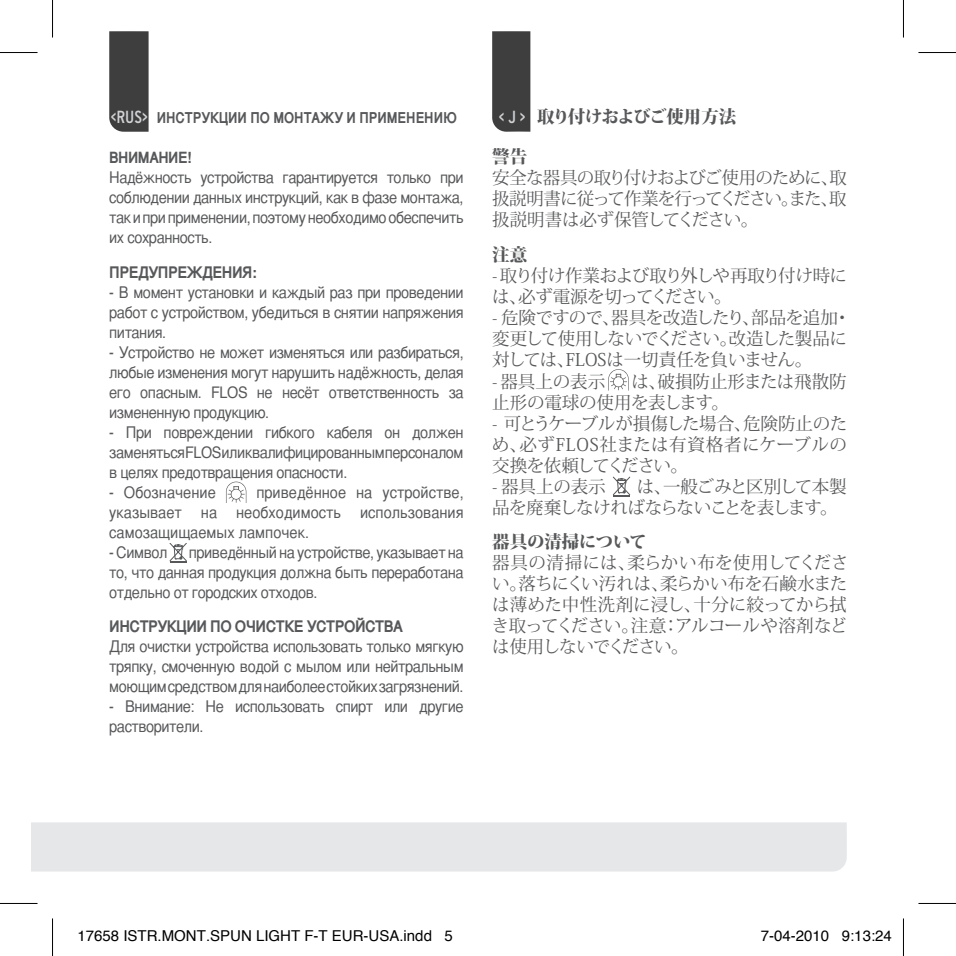
<style>
.page{position:relative;width:956px;height:956px;background:#fff}
.page>*{position:absolute;margin:0;border:0;box-sizing:border-box;transform-origin:0 0}
.t1{font:17.5px/21px "Koz Min Pro";letter-spacing:-.03em;color:#57585a;text-align:justify}
.t2{font:17.5px/21px "Koz Min Pro";letter-spacing:-.06em;color:#57585a}
.t3{font:17.5px/21px "Koz Min Pro";letter-spacing:-.07em;color:#57585a}
.t4{font:17.5px/21px "Koz Min Pro";letter-spacing:-.01em;color:#57585a}
.t5{font:800 17.5px "Koz Min Pro";letter-spacing:-.06em;color:#57585a}
.t6{font:800 17.5px "Koz Min Pro";letter-spacing:-.01em;color:#57585a}
.t7{font:16px/20px "Helvetica";letter-spacing:-.03em;color:#57585a;text-align:justify;scale:.9 1}
.t8{font:700 16px "Helvetica";letter-spacing:-.03em;color:#57585a;scale:.9 1}
.t9{font:16px "Helvetica";color:#57585a;scale:.9 1}
.t10{font:700 15.5px "Helvetica";letter-spacing:-.03em;color:#57585a;scale:.9 1}
.t11{font:15px "Helvetica";color:#000}
.t12{font:700 15px "Helvetica";color:#57585a;scale:.85 1}
.s1{font-family:"Interstate";font-weight:400;font-stretch:condensed;font-size:17.5px;color:#d1d2d4}
.s2{font-family:"Interstate";font-weight:400;font-stretch:condensed;color:#d1d2d4}
</style>
<div class="page">
<div style="left:109px;top:31px;width:39px;height:101px;background:#3e3e3f"></div>
<svg style="left:226px;top:481px;width:20px;height:22px"></svg>
<svg style="left:169px;top:543px;width:18px;height:19px"></svg>
<div style="left:492px;top:31px;width:38px;height:101px;background:#3e3e3f"></div>
<svg style="left:608px;top:369px;width:20px;height:21px"></svg>
<svg style="left:613px;top:477px;width:17px;height:19px"></svg>
<div style="left:31px;top:822px;width:815px;height:49px;background:#e6e7e9"></div>
<hr style="left:0;top:52px;width:38px;height:1px;background:#000">
<hr style="left:918px;top:52px;width:37px;height:1px;background:#000">
<hr style="left:0;top:902px;width:38px;height:1px;background:#000">
<hr style="left:918px;top:902px;width:37px;height:1px;background:#000">
<hr style="left:52px;top:0;width:1px;height:37px;background:#000">
<hr style="left:52px;top:918px;width:1px;height:37px;background:#000">
<hr style="left:902px;top:0;width:1px;height:37px;background:#000">
<hr style="left:902px;top:918px;width:1px;height:37px;background:#000">
<p class="t12" style="left:111px;top:105px;width:409px"><span class="s1">&lt;RUS&gt;</span> ИНСТРУКЦИИ ПО МОНТАЖУ И ПРИМЕНЕНИЮ</p>
<p class="t10" style="left:109px;top:144px;width:93px">ВНИМАНИЕ!</p>
<p class="t7" style="left:109px;top:167px;width:395px">Надёжность устройства гарантируется только при соблюдении данных инструкций, как в фазе монтажа, так и при применении, поэтому необходимо обеспечить их сохранность.</p>
<p class="t8" style="left:109px;top:257px;width:165px">ПРЕДУПРЕЖДЕНИЯ:</p>
<p class="t7" style="left:109px;top:281px;width:395px">- В момент установки и каждый раз при проведении работ с устройством, убедиться в снятии напряжения питания.</p>
<p class="t7" style="left:109px;top:341px;width:395px">- Устройство не может изменяться или разбираться, любые изменения могут нарушить надёжность, делая его опасным. FLOS не несёт ответственность за измененную продукцию.</p>
<p class="t7" style="left:109px;top:421px;width:395px">- При повреждении гибкого кабеля он должен заменяться FLOS или квалифицированным персоналом в целях предотвращения опасности.</p>
<p class="t9" style="left:109px;top:478px;width:120px">- Обозначение</p>
<p class="t7" style="left:109px;top:481px;width:395px;text-indent:147px">приведённое на устройстве, указывает на необходимость использования самозащищаемых лампочек.</p>
<p class="t7" style="left:109px;top:541px;width:66px">- Символ</p>
<p class="t7" style="left:109px;top:541px;width:395px;text-indent:80px">приведённый на устройстве, указывает на то, что данная продукция должна быть переработана отдельно от городских отходов.</p>
<p class="t8" style="left:109px;top:612px;width:328px">ИНСТРУКЦИИ ПО ОЧИСТКЕ УСТРОЙСТВА</p>
<p class="t7" style="left:109px;top:636px;width:395px">Для очистки устройства использовать только мягкую тряпку, смоченную водой с мылом или нейтральным моющим средством для наиболее стойких загрязнений.</p>
<p class="t7" style="left:109px;top:696px;width:395px">- Внимание: Не использовать спирт или другие растворители.</p>
<p class="t5" style="left:499px;top:104px;width:239px"><span class="s2">&lt; J &gt;</span> 取り付けおよびご使用方法</p>
<p class="t6" style="left:492px;top:144px;width:36px">警告</p>
<p class="t1" style="left:492px;top:167px;width:356px">安全な器具の取り付けおよびご使用のために、取扱説明書に従って作業を行ってください。また、取扱説明書は必ず保管してください。</p>
<p class="t6" style="left:492px;top:241px;width:36px">注意</p>
<p class="t2" style="left:492px;top:264px;width:357px">- 取り付け作業および取り外しや再取り付け時には、必ず電源を切ってください。</p>
<p class="t1" style="left:492px;top:306px;width:360px;text-align:left">- 危険ですので、器具を改造したり、部品を追加・変更して使用しないでください。改造した製品に対しては、FLOSは一切責任を負いません。</p>
<p class="t1" style="left:492px;top:370px;width:114px">- 器具上の表示</p>
<p class="t4" style="left:492px;top:370px;width:356px;text-indent:139px">は、破損防止形または飛散防止形の電球の使用を表します。</p>
<p class="t1" style="left:492px;top:412px;width:357px">- 可とうケーブルが損傷した場合、危険防止のため、必ずFLOS社または有資格者にケーブルの交換を依頼してください。</p>
<p class="t1" style="left:492px;top:475px;width:115px">- 器具上の表示</p>
<p class="t3" style="left:492px;top:475px;width:356px;text-indent:145px">は、一般ごみと区別して本製品を廃棄しなければならないことを表します。</p>
<p class="t6" style="left:492px;top:529px;width:156px">器具の清掃について</p>
<p class="t1" style="left:491px;top:552px;width:358px">器具の清掃には、柔らかい布を使用してください。落ちにくい汚れは、柔らかい布を石鹸水または薄めた中性洗剤に浸し、十分に絞ってから拭き取ってください。注意：アルコールや溶剤などは使用しないでください。</p>
<p class="t11" style="left:78px;top:922px;width:377px">17658 ISTR.MONT.SPUN LIGHT F-T EUR-USA.indd 5</p>
<p class="t11" style="left:760px;top:922px;width:132px">7-04-2010 9:13:24</p>
</div>
